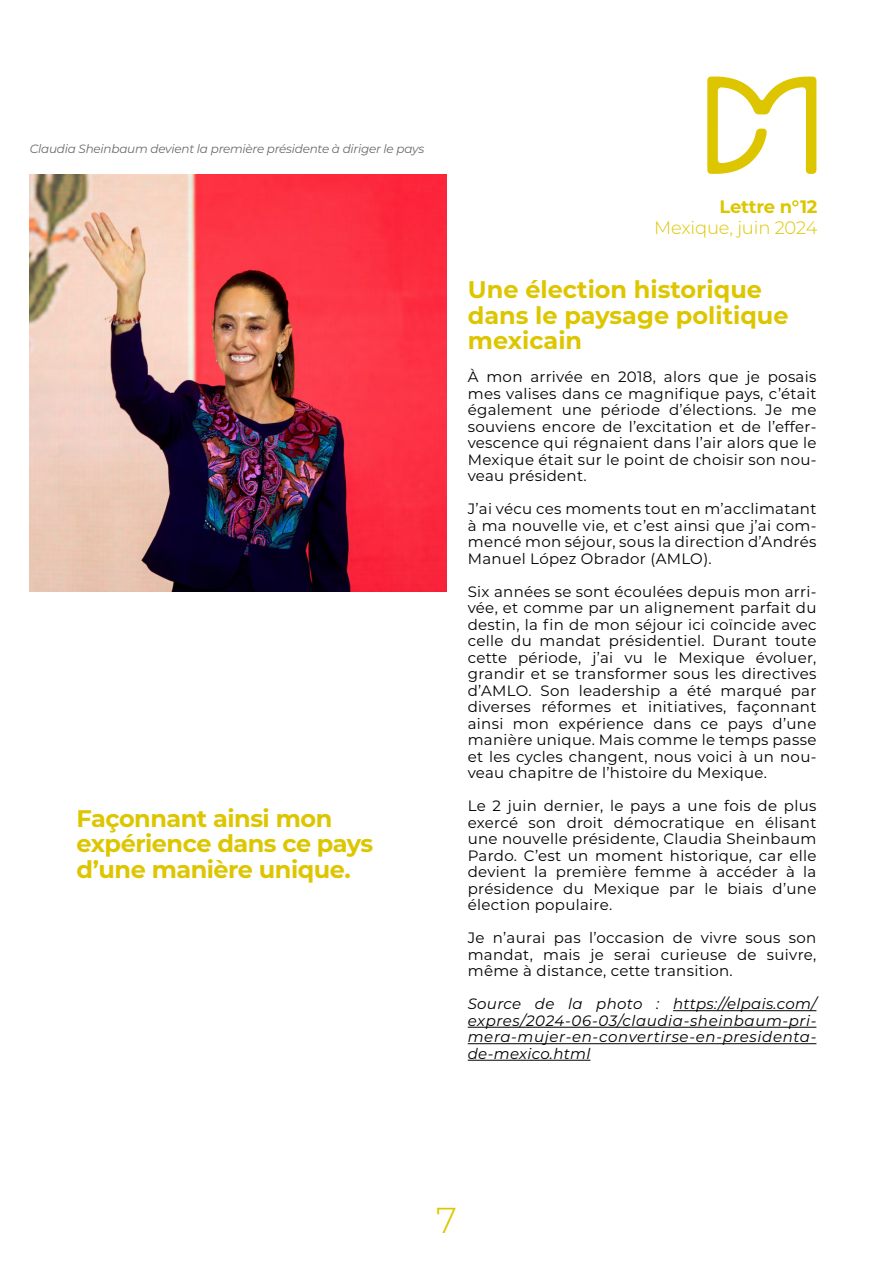
<style>
.page{position:relative;width:893px;height:1263px;background:#fff}
.page>*{position:absolute;margin:0;border:0;box-sizing:border-box;transform-origin:0 0}
.t1{font:300 36px "Montserrat";color:#ddc600}
.t2{font:700 24px/25.5px "Montserrat";letter-spacing:-.015em;color:#ddc600}
.t3{font:300 18px "Montserrat";letter-spacing:-.01em;color:#ddc600}
.t4{font:700 18px "Montserrat";letter-spacing:-.01em;color:#ddc600}
.t5{font:15px/16.5px "Montserrat";letter-spacing:.02em;color:#000;text-align:justify}
.t6{font:italic 15px/16.5px "Montserrat";letter-spacing:.04em;color:#000;text-align:justify}
.t7{font:italic 12px "Montserrat";letter-spacing:-.02em;color:#6b6b6a}
</style>
<div class="page">
<img style="left:30px;top:175px;width:416px;height:417px">
<svg style="left:707px;top:77px;width:109px;height:97px"></svg>
<hr style="left:673px;top:1010px;width:143px;height:1px;background:#000">
<hr style="left:468px;top:1027px;width:348px;height:1px;background:#000">
<hr style="left:468px;top:1043px;width:348px;height:1px;background:#000">
<hr style="left:468px;top:1060px;width:122px;height:1px;background:#000">
<p class="t7" style="left:30px;top:141px;width:396px">Claudia Sheinbaum devient la première présidente à diriger le pays</p>
<h2 class="t2" style="left:77px;top:804px;width:298px">Façonnant ainsi mon expérience dans ce pays d’une manière unique.</h2>
<p class="t4" style="left:719px;top:193px;width:100px">Lettre n°12</p>
<p class="t3" style="left:654px;top:215px;width:165px">Mexique, juin 2024</p>
<h2 class="t2" style="left:468px;top:276px;width:322px">Une élection historique dans le paysage politique mexicain</h2>
<p class="t5" style="left:468px;top:368px;width:350px">À mon arrivée en 2018, alors que je posais mes valises dans ce magnifique pays, c’était également une période d’élections. Je me souviens encore de l’excitation et de l’effer&shy;vescence qui régnaient dans l’air alors que le Mexique était sur le point de choisir son nou&shy;veau président.</p>
<p class="t5" style="left:468px;top:500px;width:350px">J’ai vécu ces moments tout en m’acclimatant à ma nouvelle vie, et c’est ainsi que j’ai com&shy;mencé mon séjour, sous la direction d’Andrés Manuel López Obrador (AMLO).</p>
<p class="t5" style="left:468px;top:582px;width:350px">Six années se sont écoulées depuis mon arri&shy;vée, et comme par un alignement parfait du destin, la fin de mon séjour ici coïncide avec celle du mandat présidentiel. Durant toute cette période, j’ai vu le Mexique évoluer, grandir et se transformer sous les directives d’AMLO. Son leadership a été marqué par diverses réformes et initiatives, façonnant ainsi mon expérience dans ce pays d’une manière unique. Mais comme le temps passe et les cycles changent, nous voici à un nou&shy;veau chapitre de l’histoire du Mexique.</p>
<p class="t5" style="left:468px;top:797px;width:350px">Le 2 juin dernier, le pays a une fois de plus exercé son droit démocratique en élisant une nouvelle présidente, Claudia Sheinbaum Pardo. C’est un moment historique, car elle devient la première femme à accéder à la présidence du Mexique par le biais d’une élection populaire.</p>
<p class="t5" style="left:468px;top:929px;width:350px">Je n’aurai pas l’occasion de vivre sous son mandat, mais je serai curieuse de suivre, même à distance, cette transition.</p>
<p class="t6" style="left:468px;top:995px;width:350px">Source de la photo : https://elpais.com/ expres/2024-06-03/claudia-sheinbaum-pri&shy;mera-mujer-en-convertirse-en-presidenta&shy;de-mexico.html</p>
<h1 class="t1" style="left:436px;top:1196px;width:22px">7</h1>
</div>
